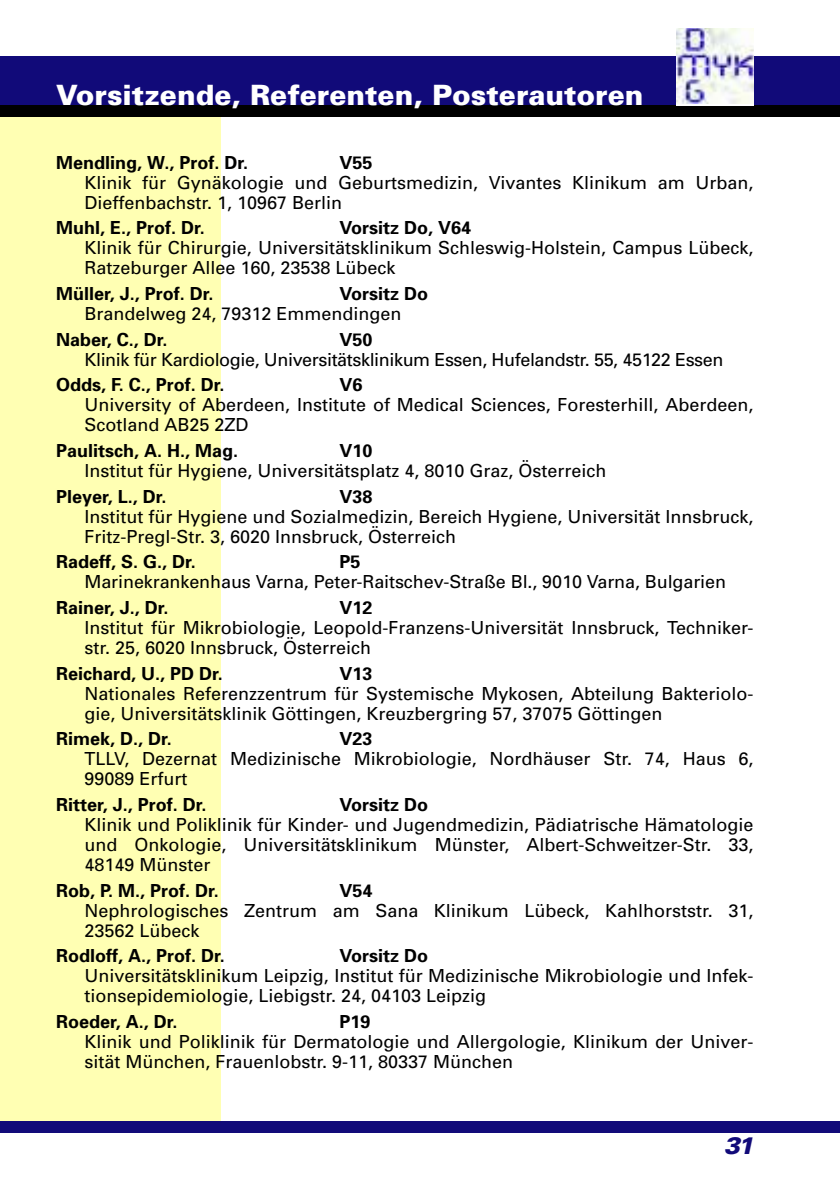
<style>
.page{position:relative;width:840px;height:1190px;background:#fff}
.page>*{position:absolute;margin:0;border:0;box-sizing:border-box;transform-origin:0 0}
.t1{font:900 28px "Univers";color:#fff}
.t2{font:italic 900 24px "Univers";color:#110a79}
.t3{font:18px/20px "Univers";color:#000}
.t4{font:700 18px "Univers";color:#000}
.t5{font:18px "Univers";letter-spacing:-.02em;color:#000}
</style>
<div class="page">
<div style="left:0;top:56px;width:221px;height:1075px;background:#ffffb3"></div>
<div style="left:0;top:1122px;width:839px;height:11px;background:#110a79"></div>
<div style="left:0;top:56px;width:839px;height:60px;background:#110a79"></div>
<div style="left:0;top:105px;width:839px;height:11px;background:#000"></div>
<svg style="left:676px;top:29px;width:77px;height:76px"></svg>
<img style="left:677px;top:28px;width:76px;height:75px">
<h1 class="t1" style="left:56px;top:85px;width:589px">Vorsitzende, Referenten, Posterautoren</h1>
<p class="t4" style="left:56px;top:156px;width:193px">Mendling, W., Prof. Dr.</p>
<p class="t4" style="left:340px;top:156px;width:35px">V55</p>
<p class="t3" style="left:85px;top:174px;width:671px">Klinik für Gynäkologie und Geburtsmedizin, Vivantes Klinikum am Urban,<br>Dieffenbachstr. 1, 10967 Berlin</p>
<p class="t4" style="left:56px;top:221px;width:150px">Muhl, E., Prof. Dr.</p>
<p class="t4" style="left:340px;top:221px;width:133px">Vorsitz Do, V64</p>
<p class="t3" style="left:85px;top:240px;width:671px">Klinik für Chirurgie, Universitätsklinikum Schleswig-Holstein, Campus Lübeck,<br>Ratzeburger Allee 160, 23538 Lübeck</p>
<p class="t4" style="left:56px;top:287px;width:159px">Müller, J., Prof. Dr.</p>
<p class="t4" style="left:340px;top:287px;width:90px">Vorsitz Do</p>
<p class="t3" style="left:85px;top:305px;width:319px">Brandelweg 24, 79312 Emmendingen</p>
<p class="t4" style="left:56px;top:333px;width:113px">Naber, C., Dr.</p>
<p class="t4" style="left:340px;top:333px;width:35px">V50</p>
<p class="t5" style="left:85px;top:353px;width:641px">Klinik für Kardiologie, Universitätsklinikum Essen, Hufelandstr. 55, 45122 Essen</p>
<p class="t4" style="left:56px;top:378px;width:170px">Odds, F. C., Prof. Dr.</p>
<p class="t4" style="left:340px;top:378px;width:25px">V6</p>
<p class="t3" style="left:85px;top:397px;width:671px">University of Aberdeen, Institute of Medical Sciences, Foresterhill, Aberdeen,<br>Scotland AB25 2ZD</p>
<p class="t4" style="left:56px;top:444px;width:183px">Paulitsch, A. H., Mag.</p>
<p class="t4" style="left:340px;top:444px;width:35px">V10</p>
<p class="t3" style="left:85px;top:462px;width:524px">Institut für Hygiene, Universitätsplatz 4, 8010 Graz, Österreich</p>
<p class="t4" style="left:56px;top:490px;width:112px">Pleyer, L., Dr.</p>
<p class="t4" style="left:340px;top:490px;width:35px">V38</p>
<p class="t3" style="left:85px;top:508px;width:671px">Institut für Hygiene und Sozialmedizin, Bereich Hygiene, Universität Innsbruck,<br>Fritz-Pregl-Str. 3, 6020 Innsbruck, Österreich</p>
<p class="t4" style="left:56px;top:555px;width:141px">Radeff, S. G., Dr.</p>
<p class="t4" style="left:340px;top:555px;width:23px">P5</p>
<p class="t3" style="left:85px;top:574px;width:643px">Marinekrankenhaus Varna, Peter-Raitschev-Straße Bl., 9010 Varna, Bulgarien</p>
<p class="t4" style="left:56px;top:601px;width:114px">Rainer, J., Dr.</p>
<p class="t4" style="left:340px;top:601px;width:35px">V12</p>
<p class="t3" style="left:85px;top:619px;width:671px">Institut für Mikrobiologie, Leopold-Franzens-Universität Innsbruck, Techniker&shy;str. 25, 6020 Innsbruck, Österreich</p>
<p class="t4" style="left:56px;top:667px;width:168px">Reichard, U., PD Dr.</p>
<p class="t4" style="left:340px;top:667px;width:35px">V13</p>
<p class="t3" style="left:85px;top:685px;width:671px">Nationales Referenzzentrum für Systemische Mykosen, Abteilung Bakteriolo&shy;gie, Universitätsklinik Göttingen, Kreuzbergring 57, 37075 Göttingen</p>
<p class="t4" style="left:56px;top:732px;width:117px">Rimek, D., Dr.</p>
<p class="t4" style="left:340px;top:732px;width:35px">V23</p>
<p class="t3" style="left:85px;top:751px;width:671px">TLLV, Dezernat Medizinische Mikrobiologie, Nordhäuser Str. 74, Haus 6,<br>99089 Erfurt</p>
<p class="t4" style="left:56px;top:798px;width:152px">Ritter, J., Prof. Dr.</p>
<p class="t4" style="left:340px;top:798px;width:90px">Vorsitz Do</p>
<p class="t3" style="left:85px;top:816px;width:671px;text-align:justify">Klinik und Poliklinik für Kinder- und Jugendmedizin, Pädiatrische Hämatologie und Onkologie, Universitätsklinikum Münster, Albert-Schweitzer-Str. 33, 48149 Münster</p>
<p class="t4" style="left:56px;top:884px;width:164px">Rob, P. M., Prof. Dr.</p>
<p class="t4" style="left:340px;top:884px;width:35px">V54</p>
<p class="t3" style="left:85px;top:902px;width:670px">Nephrologisches Zentrum am Sana Klinikum Lübeck, Kahlhorststr. 31,<br>23562 Lübeck</p>
<p class="t4" style="left:56px;top:949px;width:170px">Rodloff, A., Prof. Dr.</p>
<p class="t4" style="left:340px;top:949px;width:90px">Vorsitz Do</p>
<p class="t3" style="left:85px;top:968px;width:671px">Universitätsklinikum Leipzig, Institut für Medizinische Mikrobiologie und Infek&shy;tionsepidemiologie, Liebigstr. 24, 04103 Leipzig</p>
<p class="t4" style="left:56px;top:1015px;width:123px">Roeder, A., Dr.</p>
<p class="t4" style="left:340px;top:1015px;width:33px">P19</p>
<p class="t3" style="left:85px;top:1033px;width:671px">Klinik und Poliklinik für Dermatologie und Allergologie, Klinikum der Univer&shy;sität München, Frauenlobstr. 9-11, 80337 München</p>
<h2 class="t2" style="left:724px;top:1137px;width:31px">31</h2>
</div>
